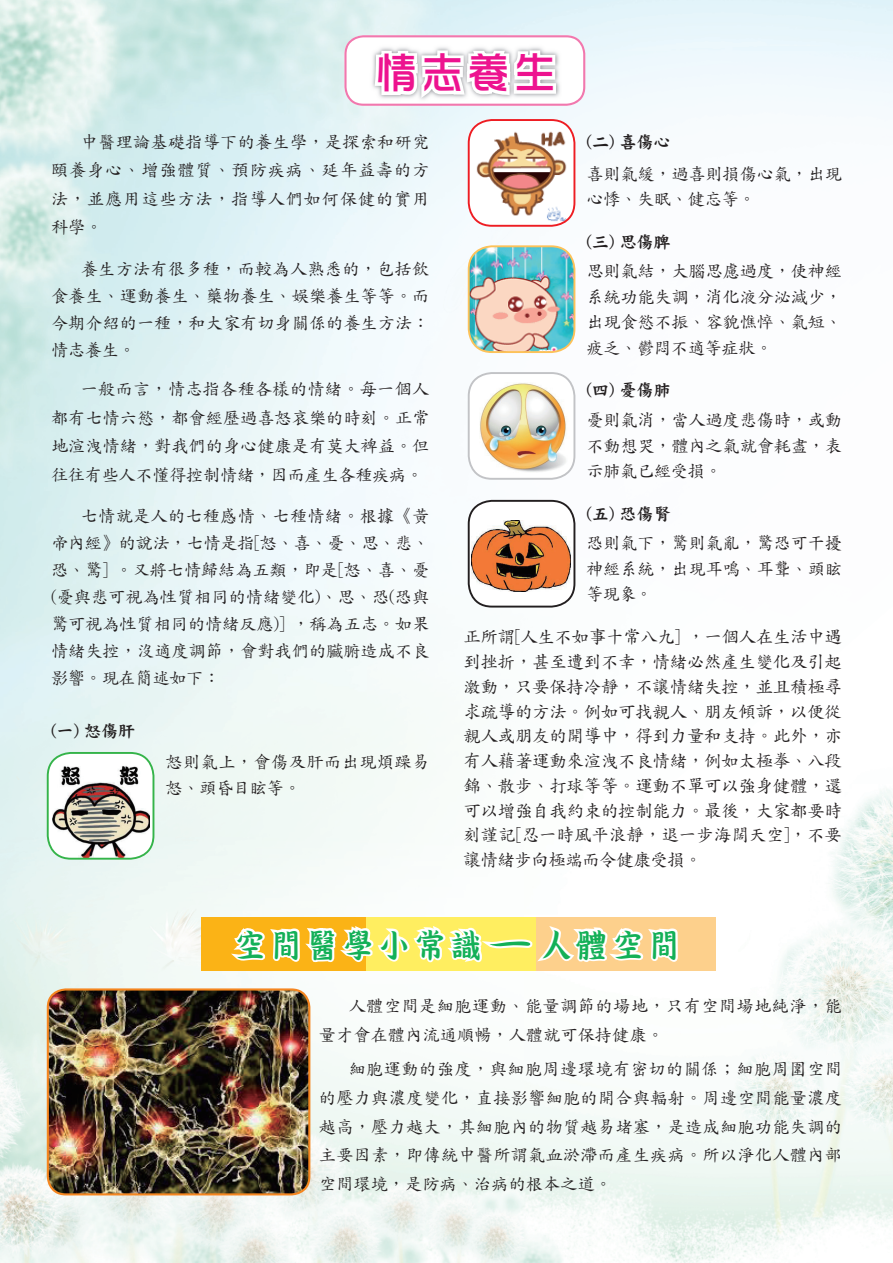
<style>
.page{position:relative;width:893px;height:1263px;background:#fff}
.page>*{position:absolute;margin:0;border:0;box-sizing:border-box;transform-origin:0 0}
.t1{font:43.5px "DF Hua Zong Std W5";color:#ed138f}
.t2{font:36px "DF Kang Kai Std W5";color:#13b057}
.t3{font:17.7px/24.8px "DF Kai Shu Std W5";letter-spacing:-.02em;color:#231f20;text-align:justify}
.t4{font:17.25px/28.5px "DF Kai Shu Std W5";letter-spacing:-.005em;color:#231f20;text-align:justify}
.t5{font:17.25px/25.5px "DF Kai Shu Std W5";letter-spacing:.02em;color:#231f20}
.t6{font:17.25px "DF Kai Shu Std W9";letter-spacing:-.02em;color:#231f20}
</style>
<div class="page">
<img style="left:0;top:0;width:367px;height:838px">
<img style="left:526px;top:52px;width:367px;height:786px">
<div style="left:367px;top:106px;width:159px;height:156px;background:#eef8fc"></div>
<div style="left:367px;top:262px;width:105px;height:576px;background:#f6fbfd"></div>
<img style="left:472px;top:341px;width:54px;height:267px">
<img style="left:0;top:838px;width:893px;height:425px">
<div style="left:201px;top:917px;width:180px;height:54px;background:#fbb316"></div>
<div style="left:536px;top:917px;width:179px;height:54px;background:#fdd08c"></div>
<svg style="left:344px;top:35px;width:241px;height:71px"></svg>
<svg style="left:226px;top:859px;width:454px;height:129px"></svg>
<div style="left:48px;top:753px;width:105px;height:106px;background:#fff;border-radius:23px"></div>
<img style="left:52px;top:762px;width:97px;height:96px">
<div style="left:47px;top:752px;width:107px;height:108px;border:2px solid #35b44a;border-radius:23px"></div>
<div style="left:469px;top:120px;width:105px;height:106px;background:#fff;border-radius:23px"></div>
<img style="left:475px;top:131px;width:94px;height:92px">
<div style="left:468px;top:119px;width:107px;height:108px;border:2px solid #ee1d23;border-radius:23px"></div>
<img style="left:469px;top:246px;width:105px;height:106px;border-radius:23px">
<div style="left:468px;top:245px;width:107px;height:108px;border:2px solid #fdc259;border-radius:23px"></div>
<div style="left:469px;top:373px;width:105px;height:106px;background:#fff;border-radius:23px"></div>
<img style="left:480px;top:383px;width:89px;height:89px">
<div style="left:468px;top:372px;width:107px;height:108px;border:2px solid #c2c3c6;border-radius:23px"></div>
<div style="left:469px;top:501px;width:105px;height:106px;background:#fff;border-radius:23px"></div>
<img style="left:472px;top:521px;width:99px;height:71px">
<div style="left:468px;top:500px;width:107px;height:107px;border:2px solid #231f20;border-radius:23px"></div>
<img style="left:48px;top:989px;width:261px;height:205px;border-radius:18px">
<div style="left:47px;top:988px;width:263px;height:207px;border:2px solid #f58620;border-radius:18px"></div>
<h1 class="t1" style="left:375px;top:49px;width:183px">情志養生</h1>
<p class="t4" style="left:51px;top:127px;width:380px;text-indent:30px">中醫理論基礎指導下的養生學，是探索和研究頤養身心、增強體質、預防疾病、延年益壽的方法，並應用這些方法，指導人們如何保健的實用科學。</p>
<p class="t4" style="left:51px;top:254px;width:380px;line-height:27px;text-indent:30px">養生方法有很多種，而較為人熟悉的，包括飲食養生、運動養生、藥物養生、娛樂養生等等。而今期介紹的一種，和大家有切身關係的養生方法：情志養生。</p>
<p class="t4" style="left:51px;top:375px;width:380px;text-indent:30px">一般而言，情志指各種各樣的情緒。每一個人都有七情六慾，都會經歷過喜怒哀樂的時刻。正常地渲洩情緒，對我們的身心健康是有莫大裨益。但往往有些人不懂得控制情緒，因而產生各種疾病。</p>
<p class="t4" style="left:51px;top:502px;width:380px;line-height:27px;text-indent:30px">七情就是人的七種感情、七種情緒。根據《黃帝內經》的說法，七情是指[怒、喜、憂、思、悲、恐、驚] 。又將七情歸結為五類，即是[怒、喜、憂(憂與悲可視為性質相同的情緒變化)、思、恐(恐與驚可視為性質相同的情緒反應)] ，稱為五志。如果情緒失控，沒適度調節，會對我們的臟腑造成不良影響。現在簡述如下：</p>
<p class="t6" style="left:51px;top:721px;width:86px">(一) 怒傷肝</p>
<p class="t5" style="left:165px;top:749px;width:266px">怒則氣上，會傷及肝而出現煩躁易怒、頭昏目眩等。</p>
<p class="t6" style="left:586px;top:132px;width:86px">(二) 喜傷心</p>
<p class="t4" style="left:586px;top:160px;width:257px;line-height:25.5px">喜則氣緩，過喜則損傷心氣，出現心悸、失眠、健忘等。</p>
<p class="t6" style="left:586px;top:232px;width:86px">(三) 思傷脾</p>
<p class="t4" style="left:586px;top:258px;width:257px;line-height:25.5px">思則氣結，大腦思慮過度，使神經系統功能失調，消化液分泌減少，出現食慾不振、容貌憔悴、氣短、疲乏、鬱悶不適等症狀。</p>
<p class="t6" style="left:586px;top:381px;width:86px">(四) 憂傷肺</p>
<p class="t4" style="left:586px;top:407px;width:257px;line-height:25.5px">憂則氣消，當人過度悲傷時，或動不動想哭，體內之氣就會耗盡，表示肺氣已經受損。</p>
<p class="t6" style="left:586px;top:504px;width:86px">(五) 恐傷腎</p>
<p class="t4" style="left:586px;top:530px;width:257px;line-height:25.5px">恐則氣下，驚則氣亂，驚恐可干擾神經系統，出現耳鳴、耳聾、頭眩等現象。</p>
<p class="t3" style="left:463px;top:624px;width:380px">正所謂[人生不如事十常八九] ，一個人在生活中遇到挫折，甚至遭到不幸，情緒必然產生變化及引起激動，只要保持冷靜，不讓情緒失控，並且積極尋求疏導的方法。例如可找親人、朋友傾訴，以便從親人或朋友的開導中，得到力量和支持。此外，亦有人藉著運動來渲洩不良情緒，例如太極拳、八段錦、散步、打球等等。運動不單可以強身健體，還可以增強自我約束的控制能力。最後，大家都要時刻謹記[忍一時風平浪靜，退一步海闊天空]，不要讓情緒步向極端而令健康受損。</p>
<h2 class="t2" style="left:232px;top:925px;width:451px">空間醫學小常識一人體空間</h2>
<p class="t5" style="left:319px;top:991px;width:525px;line-height:28.5px;text-indent:30px">人體空間是細胞運動、能量調節的場地，只有空間場地純淨，能量才會在體內流通順暢，人體就可保持健康。</p>
<p class="t4" style="left:319px;top:1055px;width:525px;text-indent:30px">細胞運動的強度，與細胞周邊環境有密切的關係；細胞周圍空間的壓力與濃度變化，直接影響細胞的開合與輻射。周邊空間能量濃度越高，壓力越大，其細胞內的物質越易堵塞，是造成細胞功能失調的主要因素，即傳統中醫所謂氣血淤滯而產生疾病。所以淨化人體內部空間環境，是防病、治病的根本之道。</p>
</div>
